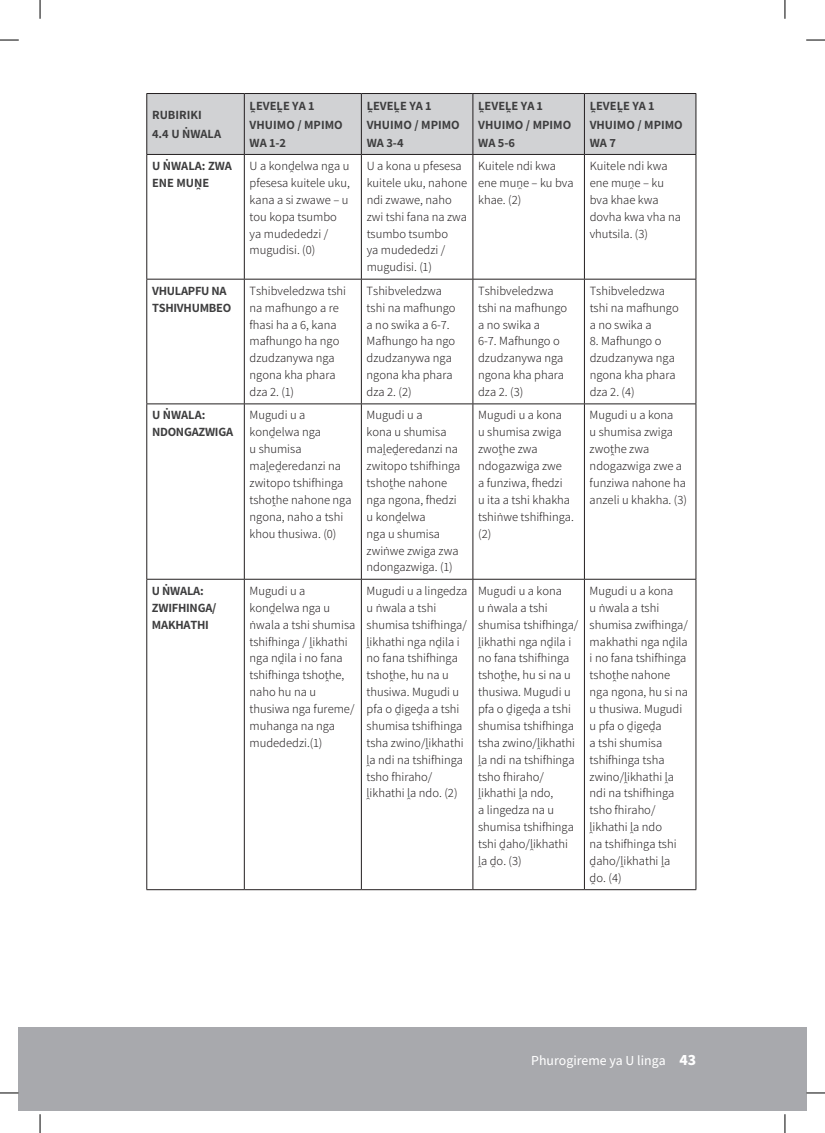
<style>
.page{position:relative;width:825px;height:1133px;background:#fff}
.page>*{position:absolute;margin:0;border:0;box-sizing:border-box;transform-origin:0 0}
.t1{font:500 13.75px "Assistant";color:#fff}
.t2{font:300 12.5px/16.9px "Assistant";color:#231f20}
.t3{font:700 12.5px/18.8px "Assistant";color:#3e3e3f}
.t4{font:700 12.5px/16.9px "Assistant";letter-spacing:-.02em;color:#3e3e3f}
.s1{font-family:"Noto Sans JP";font-weight:900}
</style>
<div class="page">
<div style="left:40px;top:1027px;width:765px;height:83px;background:#a8a9ad"></div>
<div style="left:19px;top:1027px;width:21px;height:83px;background:#a8a9ad"></div>
<div style="left:147px;top:94px;width:548px;height:60px;background:#d1d2d4"></div>
<svg style="left:147px;top:155px;width:548px;height:734px"></svg>
<hr style="left:244px;top:94px;width:1px;height:60px;background:#231f20">
<hr style="left:361px;top:94px;width:1px;height:60px;background:#231f20">
<hr style="left:472px;top:94px;width:1px;height:60px;background:#231f20">
<hr style="left:583px;top:94px;width:1px;height:60px;background:#231f20">
<hr style="left:244px;top:155px;width:1px;height:124px;background:#231f20">
<hr style="left:361px;top:155px;width:1px;height:124px;background:#231f20">
<hr style="left:472px;top:155px;width:1px;height:124px;background:#231f20">
<hr style="left:583px;top:155px;width:1px;height:124px;background:#231f20">
<hr style="left:146px;top:279px;width:98px;height:1px;background:#231f20">
<hr style="left:244px;top:279px;width:117px;height:1px;background:#231f20">
<hr style="left:244px;top:279px;width:1px;height:124px;background:#231f20">
<hr style="left:361px;top:279px;width:111px;height:1px;background:#231f20">
<hr style="left:361px;top:279px;width:1px;height:124px;background:#231f20">
<hr style="left:472px;top:279px;width:112px;height:1px;background:#231f20">
<hr style="left:472px;top:279px;width:1px;height:124px;background:#231f20">
<hr style="left:584px;top:279px;width:112px;height:1px;background:#231f20">
<hr style="left:583px;top:279px;width:1px;height:124px;background:#231f20">
<hr style="left:146px;top:403px;width:98px;height:1px;background:#231f20">
<hr style="left:244px;top:403px;width:117px;height:1px;background:#231f20">
<hr style="left:244px;top:404px;width:1px;height:175px;background:#231f20">
<hr style="left:361px;top:403px;width:111px;height:1px;background:#231f20">
<hr style="left:361px;top:404px;width:1px;height:175px;background:#231f20">
<hr style="left:472px;top:403px;width:112px;height:1px;background:#231f20">
<hr style="left:472px;top:404px;width:1px;height:175px;background:#231f20">
<hr style="left:584px;top:403px;width:112px;height:1px;background:#231f20">
<hr style="left:583px;top:404px;width:1px;height:175px;background:#231f20">
<hr style="left:244px;top:579px;width:1px;height:310px;background:#231f20">
<hr style="left:361px;top:579px;width:1px;height:310px;background:#231f20">
<hr style="left:472px;top:579px;width:1px;height:310px;background:#231f20">
<hr style="left:583px;top:579px;width:1px;height:310px;background:#231f20">
<hr style="left:146px;top:155px;width:1px;height:124px;background:#231f20">
<hr style="left:695px;top:155px;width:1px;height:124px;background:#231f20">
<hr style="left:146px;top:279px;width:1px;height:124px;background:#231f20">
<hr style="left:695px;top:279px;width:1px;height:124px;background:#231f20">
<hr style="left:146px;top:404px;width:1px;height:175px;background:#231f20">
<hr style="left:695px;top:404px;width:1px;height:175px;background:#231f20">
<hr style="left:146px;top:579px;width:98px;height:1px;background:#231f20">
<hr style="left:146px;top:579px;width:1px;height:310px;background:#231f20">
<hr style="left:244px;top:579px;width:117px;height:1px;background:#231f20">
<hr style="left:361px;top:579px;width:111px;height:1px;background:#231f20">
<hr style="left:472px;top:579px;width:112px;height:1px;background:#231f20">
<hr style="left:584px;top:579px;width:112px;height:1px;background:#231f20">
<hr style="left:695px;top:579px;width:1px;height:310px;background:#231f20">
<hr style="left:146px;top:889px;width:98px;height:1px;background:#231f20">
<hr style="left:244px;top:889px;width:117px;height:1px;background:#231f20">
<hr style="left:361px;top:889px;width:111px;height:1px;background:#231f20">
<hr style="left:472px;top:889px;width:112px;height:1px;background:#231f20">
<hr style="left:584px;top:889px;width:112px;height:1px;background:#231f20">
<hr style="left:146px;top:93px;width:98px;height:1px;background:#231f20">
<hr style="left:146px;top:94px;width:1px;height:60px;background:#231f20">
<hr style="left:244px;top:93px;width:117px;height:1px;background:#231f20">
<hr style="left:361px;top:93px;width:111px;height:1px;background:#231f20">
<hr style="left:472px;top:93px;width:112px;height:1px;background:#231f20">
<hr style="left:584px;top:93px;width:112px;height:1px;background:#231f20">
<hr style="left:695px;top:94px;width:1px;height:60px;background:#231f20">
<hr style="left:146px;top:154px;width:98px;height:1px;background:#231f20">
<hr style="left:244px;top:154px;width:117px;height:1px;background:#231f20">
<hr style="left:361px;top:154px;width:111px;height:1px;background:#231f20">
<hr style="left:472px;top:154px;width:112px;height:1px;background:#231f20">
<hr style="left:584px;top:154px;width:112px;height:1px;background:#231f20">
<svg style="left:0;top:39px;width:19px;height:2px"></svg>
<svg style="left:806px;top:39px;width:18px;height:2px"></svg>
<svg style="left:0;top:1092px;width:19px;height:1px"></svg>
<svg style="left:805px;top:1092px;width:19px;height:1px"></svg>
<svg style="left:39px;top:0;width:2px;height:19px"></svg>
<svg style="left:39px;top:1114px;width:2px;height:18px"></svg>
<svg style="left:784px;top:0;width:1px;height:19px"></svg>
<svg style="left:784px;top:1114px;width:1px;height:18px"></svg>
<p class="t3" style="left:152px;top:105px;width:70px">RUBIRIKI<br>4.4 U ṄWALA</p>
<p class="t3" style="left:249px;top:96px;width:94px">ḼEVEḼE YA 1<br>VHUIMO / MPIMO<br>WA 1-2</p>
<p class="t3" style="left:366px;top:96px;width:94px">ḼEVEḼE YA 1<br>VHUIMO / MPIMO<br>WA 3-4</p>
<p class="t3" style="left:478px;top:96px;width:94px">ḼEVEḼE YA 1<br>VHUIMO / MPIMO<br>WA 5-6</p>
<p class="t3" style="left:589px;top:96px;width:94px">ḼEVEḼE YA 1<br>VHUIMO / MPIMO<br>WA 7</p>
<p class="t3" style="left:152px;top:157px;width:81px;line-height:16.9px">U ṄWALA: ZWA<br>ENE MUṊE</p>
<p class="t2" style="left:249px;top:157px;width:102px">U a konḓelwa nga u pfesesa kuitele uku, kana a si zwawe – u tou kopa tsumbo ya mudededzi / mugudisi. (0)</p>
<p class="t2" style="left:366px;top:157px;width:102px">U a kona u pfesesa kuitele uku, nahone ndi zwawe, naho zwi tshi fana na zwa tsumbo tsumbo<br>ya mudededzi / mugudisi. (1)</p>
<p class="t2" style="left:478px;top:157px;width:97px">Kuitele ndi kwa ene muṋe – ku bva khae. (2)</p>
<p class="t2" style="left:589px;top:157px;width:93px">Kuitele ndi kwa ene muṋe – ku bva khae kwa dovha kwa vha na vhutsila. (3)</p>
<p class="t4" style="left:152px;top:282px;width:81px">VHULAPFU NA<br>TSHIVHUMBEO</p>
<p class="t2" style="left:249px;top:281px;width:98px">Tshibveledzwa tshi na mafhungo a re fhasi ha a 6, kana mafhungo ha ngo dzudzanywa nga ngona kha phara dza 2. (1)</p>
<p class="t2" style="left:366px;top:281px;width:90px">Tshibveledzwa tshi na mafhungo a no swika a 6-7.<br>Mafhungo ha ngo dzudzanywa nga ngona kha phara dza 2. (2)</p>
<p class="t2" style="left:478px;top:281px;width:90px">Tshibveledzwa tshi na mafhungo a no swika a<br>6-7. Mafhungo o dzudzanywa nga ngona kha phara dza 2. (3)</p>
<p class="t2" style="left:589px;top:281px;width:90px">Tshibveledzwa tshi na mafhungo a no swika a</p>
<p class="t2" style="left:589px;top:332px;width:87px">8. Mafhungo o dzudzanywa nga ngona kha phara dza 2. (4)</p>
<p class="t4" style="left:152px;top:406px;width:83px">U ṄWALA:<br>NDONGAZWIGA</p>
<p class="t2" style="left:249px;top:406px;width:103px">Mugudi u a konḓelwa nga<br>u shumisa maḽeḓeredanzi na zwitopo tshifhinga tshoṱhe nahone nga ngona, naho a tshi khou thusiwa. (0)</p>
<p class="t2" style="left:366px;top:406px;width:95px">Mugudi u a<br>kona u shumisa maḽeḓeredanzi na zwitopo tshifhinga tshoṱhe nahone nga ngona, fhedzi u konḓelwa<br>nga u shumisa zwiṅwe zwiga zwa ndongazwiga. (1)</p>
<p class="t2" style="left:478px;top:406px;width:97px">Mugudi u a kona<br>u shumisa zwiga zwoṱhe zwa ndogazwiga zwe<br>a funziwa, fhedzi<br>u ita a tshi khakha tshiṅwe tshifhinga. (2)</p>
<p class="t2" style="left:589px;top:406px;width:99px">Mugudi u a kona<br>u shumisa zwiga zwoṱhe zwa ndogazwiga zwe a funziwa nahone ha anzeli u khakha. (3)</p>
<p class="t4" style="left:152px;top:581px;width:66px">U ṄWALA:<br>ZWIFHINGA/<br>MAKHATHI</p>
<p class="t2" style="left:249px;top:581px;width:107px">Mugudi u a konḓelwa nga u ṅwala a tshi shumisa tshifhinga / ḽikhathi nga nḓila i no fana tshifhinga tshoṱhe, naho hu na u thusiwa nga fureme/ muhanga na nga mudededzi.(1)</p>
<p class="t2" style="left:366px;top:581px;width:102px">Mugudi u a lingedza u ṅwala a tshi shumisa tshifhinga/ ḽikhathi nga nḓila i no fana tshifhinga tshoṱhe, hu na u thusiwa. Mugudi u pfa o ḓigeḓa a tshi shumisa tshifhinga tsha zwino/ḽikhathi ḽa ndi na tshifhinga tsho fhiraho/ ḽikhathi ḽa ndo. (2)</p>
<p class="t2" style="left:478px;top:581px;width:102px">Mugudi u a kona<br>u ṅwala a tshi shumisa tshifhinga/ ḽikhathi nga nḓila i no fana tshifhinga tshoṱhe, hu si na u thusiwa. Mugudi u pfa o ḓigeḓa a tshi shumisa tshifhinga tsha zwino/ḽikhathi ḽa ndi na tshifhinga tsho fhiraho/ ḽikhathi ḽa ndo,<br>a lingedza na u shumisa tshifhinga tshi ḓaho/ḽikhathi ḽa ḓo. (3)</p>
<p class="t2" style="left:589px;top:581px;width:100px">Mugudi u a kona<br>u ṅwala a tshi shumisa zwifhinga/ makhathi nga nḓila i no fana tshifhinga tshoṱhe nahone nga ngona, hu si na u thusiwa. Mugudi u pfa o ḓigeḓa<br>a tshi shumisa tshifhinga tsha zwino/ḽikhathi ḽa ndi na tshifhinga tsho fhiraho/ ḽikhathi ḽa ndo<br>na tshifhinga tshi ḓaho/ḽikhathi ḽa ḓo. (4)</p>
<p class="t1" style="left:531px;top:1050px;width:166px">Phurogireme ya U linga <span class="s1">43</span></p>
</div>
